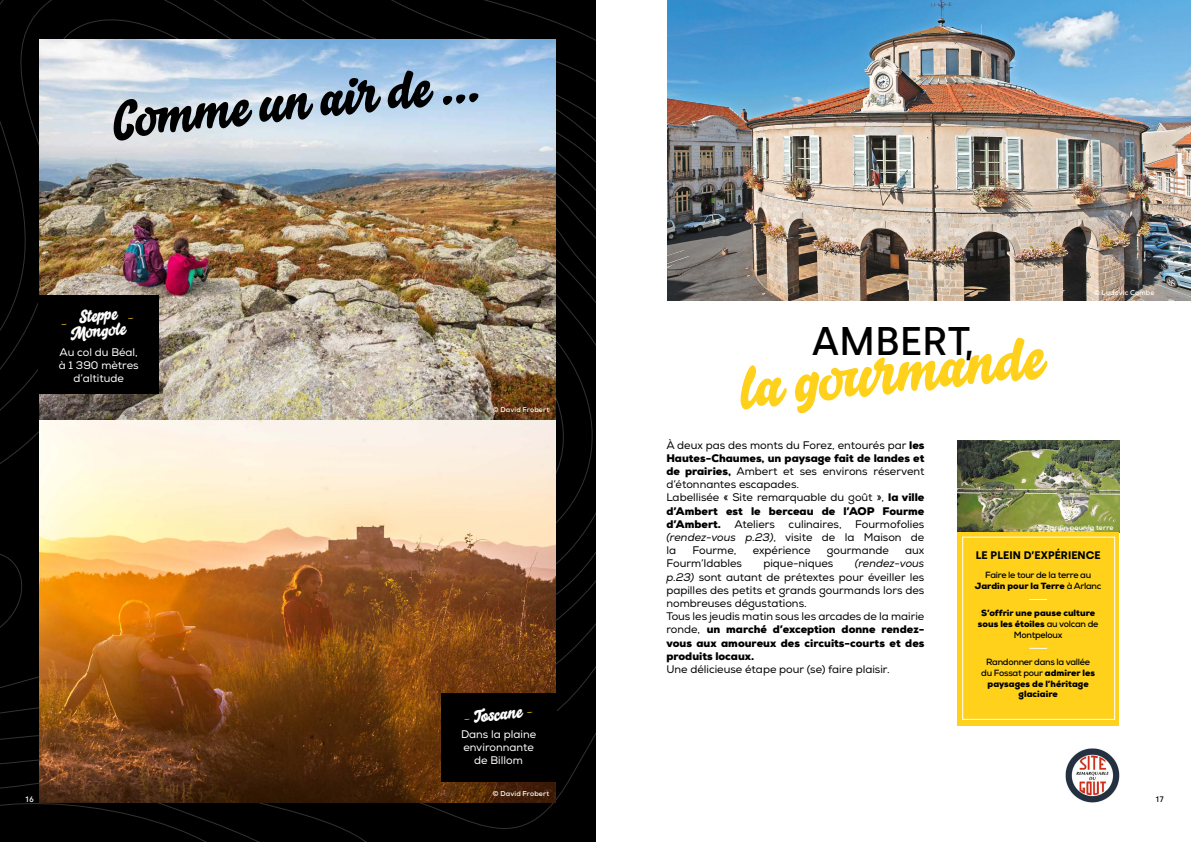
<style>
.page{position:relative;width:1191px;height:842px;background:#fff}
.page>*{position:absolute;margin:0;border:0;box-sizing:border-box;transform-origin:0 0}
.t1{font:61.5px "Salty 1";color:#ffd11b}
.t2{font:54px "Salty 1";color:#000}
.t3{font:500 40px "Silka";color:#000}
.t4{font:17.9px/16px "Salty 1";color:#fff;text-align:center}
.t5{font:11px/13.2px "Nexa";color:#000}
.t6{font:11px/13.2px "Nexa";color:#fff;text-align:center}
.t7{font:700 11px "Silka";color:#000}
.t8{font:900 9px/10.8px "Nexa";color:#000;text-align:center}
.t9{font:700 9px/10.8px "Nexa";letter-spacing:-.03em;color:#000;text-align:center}
.t10{font:500 8px "Silka";color:#fff}
.t11{font:500 8px "Silka";color:#000}
.t12{font:700 7px "Nexa";letter-spacing:.015em;color:#fff}
.s1{color:#ffd11b}
.s2{font-weight:900}
.s3{font-style:italic}
.s4{font-weight:700}
</style>
<div class="page">
<img style="left:667px;top:0;width:524px;height:301px">
<img style="left:957px;top:440px;width:162px;height:92px">
<div style="left:957px;top:532px;width:162px;height:194px;background:#ffd11b"></div>
<div style="left:962px;top:537px;width:153px;height:183px;border:1px solid #fff"></div>
<svg style="left:1029px;top:599px;width:18px;height:1px"></svg>
<svg style="left:1029px;top:648px;width:18px;height:1px"></svg>
<div style="left:0;top:0;width:595px;height:842px;background:#000"></div>
<img style="left:40px;top:40px;width:516px;height:762px">
<div style="left:38px;top:295px;width:121px;height:99px;background:#000"></div>
<div style="left:441px;top:694px;width:115px;height:88px;background:#000"></div>
<img style="left:1065px;top:749px;width:54px;height:53px">
<h2 class="t2" style="left:108px;top:86px;width:372px;rotate:-6deg">Com me un air de ...</h2>
<h3 class="t4" style="left:68px;top:311px;width:58px;rotate:-6deg">Stepp e<br>Mon gol e</h3>
<p class="t6" style="left:59px;top:346px;width:82px">Au col du Béal, à 1 390 mètres d’altitude</p>
<p class="t12" style="left:493px;top:405px;width:58px">© David Frobert</p>
<h3 class="t4" style="left:462px;top:710px;width:71px;rotate:-6deg"><span class="s1">-</span> Toscane <span class="s1">-</span></h3>
<p class="t6" style="left:461px;top:728px;width:77px">Dans la plaine environnante de Billom</p>
<h3 class="t3" style="left:811px;top:317px;width:164px">AMBERT,</h3>
<h1 class="t1" style="left:736px;top:349px;width:307px;rotate:-6deg">la gou rmande</h1>
<p class="t12" style="left:1094px;top:288px;width:62px">© Ludovic Combe</p>
<p class="t5" style="left:666px;top:438px;width:259px">À deux pas des monts du Forez, entourés par <span class="s2">les Hautes-Chaumes, un paysage fait de landes et de prairies,</span> Ambert et ses environs réservent d’étonnantes escapades.<br>Labellisée « Site remarquable du goût », <span class="s2">la ville d’Ambert est le berceau de l’AOP Fourme d’Ambert.</span> Ateliers culinaires, Fourmofolies <span class="s3">(rendez-vous p.23)</span>, visite de la Maison de la</p>
<p class="t5" style="left:692px;top:544px;width:45px">Fourme,</p>
<p class="t5" style="left:753px;top:544px;width:59px">expérience</p>
<p class="t5" style="left:827px;top:544px;width:63px">gourmande</p>
<p class="t5" style="left:905px;top:544px;width:21px">aux</p>
<p class="t5" style="left:666px;top:557px;width:77px">Fourm’Idables</p>
<p class="t5" style="left:763px;top:557px;width:72px">pique-niques</p>
<p class="t5" style="left:666px;top:557px;width:259px;text-indent:188px"><span class="s3">(rendez-vous p.23)</span> sont autant de prétextes pour éveiller les papilles des petits et grands gourmands lors des nombreuses dégustations.<br>Tous les jeudis matin sous les arcades de la mairie ronde, <span class="s2">un marché d’exception donne rendez&shy;vous aux amoureux des circuits-courts et des produits locaux.</span></p>
<p class="t5" style="left:666px;top:663px;width:225px">Une délicieuse étape pour (se) faire plaisir.</p>
<p class="t12" style="left:1037px;top:523px;width:78px">© Jardin pour la terre</p>
<p class="t7" style="left:975px;top:548px;width:126px">LE PLEIN D’EXPÉRIENCE</p>
<p class="t9" style="left:975px;top:570px;width:128px">Faire le tour de la terre au<br><span class="s2">Jardin pour la Terre</span> à Arlanc</p>
<p class="t8" style="left:978px;top:608px;width:122px">S’offrir une pause culture sous les étoiles <span class="s4">au volcan de<br>Montpeloux</span></p>
<p class="t8" style="left:981px;top:656px;width:115px"><span class="s4">Randonner dans la vallée du Fossat pour</span> admirer les paysages de l’héritage glaciaire</p>
<p class="t12" style="left:493px;top:789px;width:58px">© David Frobert</p>
<p class="t10" style="left:25px;top:795px;width:11px">16</p>
<p class="t11" style="left:1155px;top:795px;width:10px">17</p>
</div>
